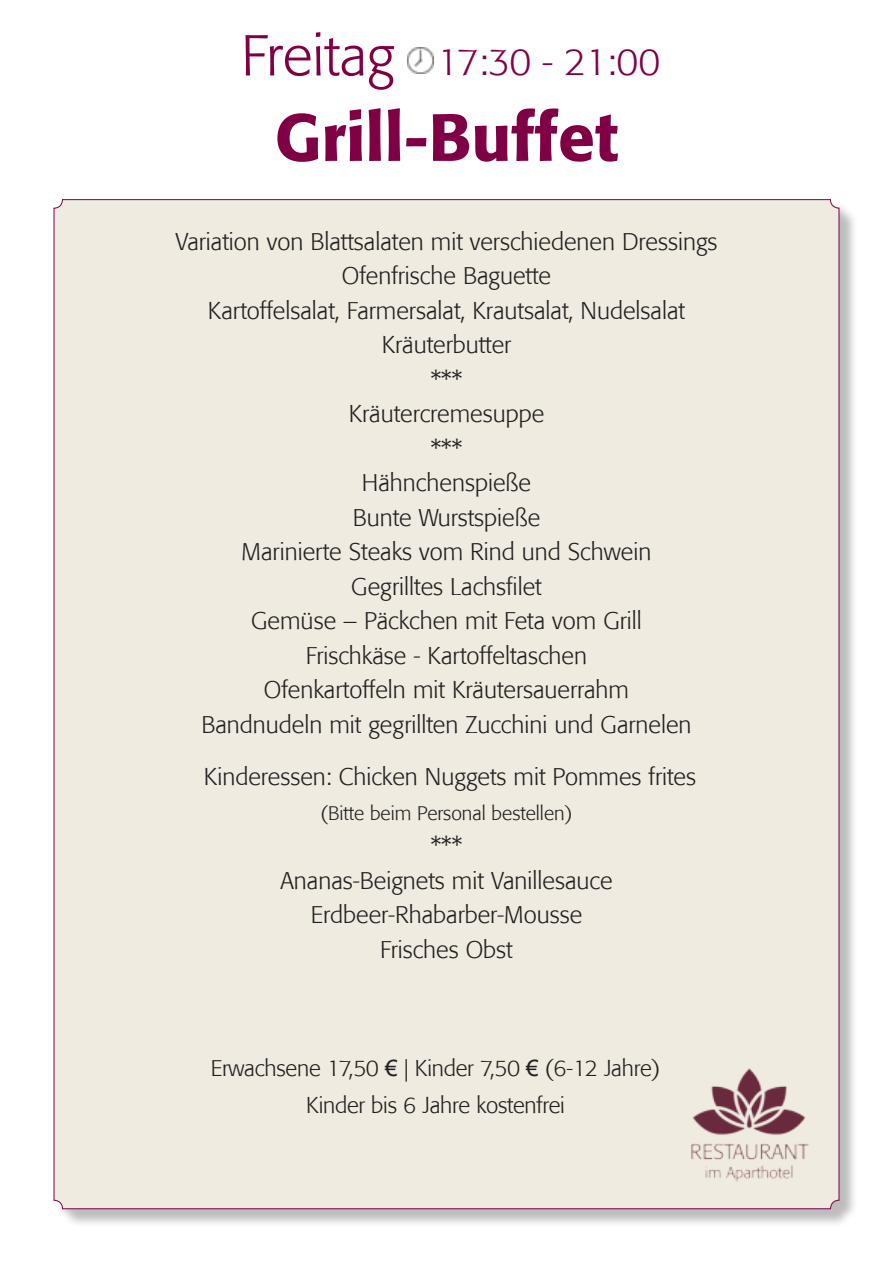
<style>
.page{position:relative;width:893px;height:1263px;background:#fff}
.page>*{position:absolute;margin:0;border:0;box-sizing:border-box;transform-origin:0 0}
.t1{font:500 66px "Formata";color:#800046}
.t2{font:300 37.5px "Formata";letter-spacing:-.02em;color:#800046}
.t3{font:300 24px/34.5px "Formata";color:#231f20;text-align:center}
.t4{font:300 22.5px/37.5px "Formata";letter-spacing:-.01em;color:#231f20;text-align:center}
.t5{font:300 19.5px "Formata";color:#231f20}
.s1{font-size:57px}
.s2{font-family:"Arial";font-weight:400}
</style>
<div class="page">
<div style="left:56px;top:202px;width:802px;height:1026px;background:#231f20;opacity:.3"></div>
<div style="left:54px;top:200px;width:785px;height:1009px;background:#efebe1;border-radius:9px"></div>
<img style="left:691px;top:1068px;width:118px;height:114px">
<img style="left:408px;top:47px;width:26px;height:27px">
<h2 class="t2" style="left:241px;top:45px;width:421px"><span class="s1">Freitag</span> 17:30 - 21:00</h2>
<h1 class="t1" style="left:275px;top:99px;width:345px">Grill-Buffet</h1>
<p class="t3" style="left:175px;top:226px;width:544px">Variation von Blattsalaten mit verschiedenen Dressings<br>Ofenfrische Baguette<br>Kartoffelsalat, Farmersalat, Krautsalat, Nudelsalat<br>Kräuterbutter<br>***<br>Kräutercremesuppe<br>***<br>Hähnchenspieße<br>Bunte Wurstspieße<br>Marinierte Steaks vom Rind und Schwein<br>Gegrilltes Lachsfilet<br>Gemüse – Päckchen mit Feta vom Grill<br>Frischkäse - Kartoffeltaschen<br>Ofenkartoffeln mit Kräutersauerrahm<br>Bandnudeln mit gegrillten Zucchini und Garnelen</p>
<p class="t3" style="left:204px;top:761px;width:494px">Kinderessen: Chicken Nuggets mit Pommes frites</p>
<p class="t5" style="left:320px;top:804px;width:253px">(Bitte beim Personal bestellen)</p>
<p class="t3" style="left:280px;top:830px;width:334px">***<br>Ananas-Beignets mit Vanillesauce<br>Erdbeer-Rhabarber-Mousse<br>Frisches Obst</p>
<p class="t4" style="left:211px;top:1051px;width:451px">Erwachsene 17,50 <span class="s2">€</span> | Kinder 7,50 <span class="s2">€</span> (6-12 Jahre)<br>Kinder bis 6 Jahre kostenfrei</p>
</div>
